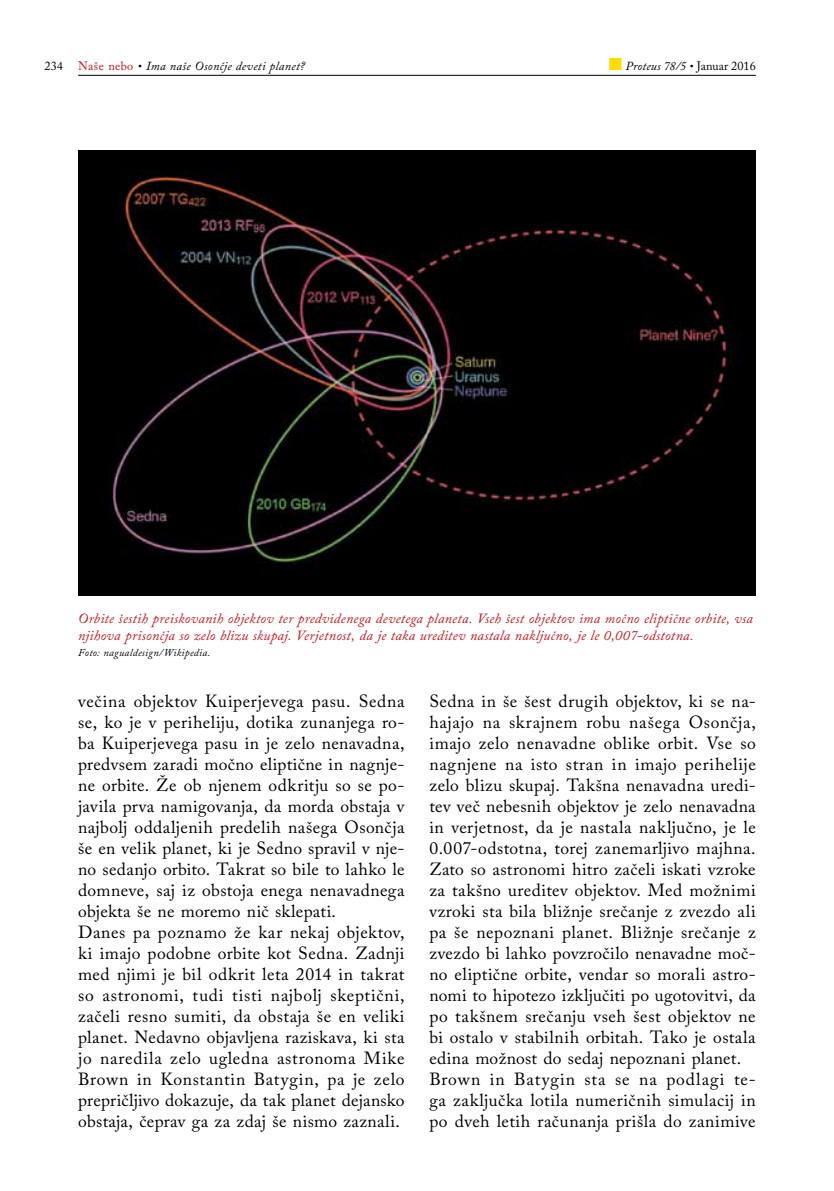
<style>
.page{position:relative;width:834px;height:1191px;background:#fff}
.page>*{position:absolute;margin:0;border:0;box-sizing:border-box;transform-origin:0 0}
.t1{font:17.5px/21px "Adobe Caslon Pro";letter-spacing:.025em;color:#000}
.t2{font:italic 14px/17.8px "Adobe Caslon Pro";letter-spacing:.02em;color:#c2151c}
.t3{font:italic 12.25px "Adobe Caslon Pro";letter-spacing:.025em;color:#000}
.t4{font:italic 10.5px "Adobe Caslon Pro";letter-spacing:.03em;color:#000}
.s1{font-style:normal}
.s2{font-style:normal;color:#c2151c}
.s3{color:#fd0}
</style>
<div class="page">
<hr style="left:78px;top:75px;width:677px;height:1px;background:#000">
<img style="left:78px;top:150px;width:677px;height:445px">
<p class="t3" style="left:45px;top:59px;width:262px"><span class="s1">234</span> <span class="s2">Naše nebo</span> • Ima naše Osončje deveti planet?</p>
<p class="t3" style="left:608px;top:59px;width:148px"><span class="s3">■</span> Proteus 78/5 • <span class="s1">Januar 2016</span></p>
<p class="t2" style="left:78px;top:609px;width:676px">Orbite šestih preiskovanih objektov ter predvidenega devetega planeta. Vseh šest objektov ima močno eliptične orbite, vsa njihova prisončja so zelo blizu skupaj. Verjetnost, da je taka ureditev nastala naključno, je le 0,007-odstotna.</p>
<p class="t4" style="left:78px;top:646px;width:134px">Foto: nagualdesign/Wikipedia.</p>
<p class="t1" style="left:78px;top:690px;width:328px">večina objektov Kuiperjevega pasu. Sedna se, ko je v periheliju, dotika zunanjega ro&shy;ba Kuiperjevega pasu in je zelo nenavadna, predvsem zaradi močno eliptične in nagnje&shy;ne orbite. Že ob njenem odkritju so se po&shy;javila prva namigovanja, da morda obstaja v najbolj oddaljenih predelih našega Osončja še en velik planet, ki je Sedno spravil v nje&shy;no sedanjo orbito. Takrat so bile to lahko le domneve, saj iz obstoja enega nenavadnega objekta še ne moremo nič sklepati.<br>Danes pa poznamo že kar nekaj objektov, ki imajo podobne orbite kot Sedna. Zadnji med njimi je bil odkrit leta 2014 in takrat so astronomi, tudi tisti najbolj skeptični, začeli resno sumiti, da obstaja še en veliki planet. Nedavno objavljena raziskava, ki sta jo naredila zelo ugledna astronoma Mike Brown in Konstantin Batygin, pa je zelo prepričljivo dokazuje, da tak planet dejansko obstaja, čeprav ga za zdaj še nismo zaznali.</p>
<p class="t1" style="left:429px;top:690px;width:328px">Sedna in še šest drugih objektov, ki se na&shy;hajajo na skrajnem robu našega Osončja, imajo zelo nenavadne oblike orbit. Vse so nagnjene na isto stran in imajo perihelije zelo blizu skupaj. Takšna nenavadna uredi&shy;tev več nebesnih objektov je zelo nenavadna in verjetnost, da je nastala naključno, je le 0.007-odstotna, torej zanemarljivo majhna.<br>Zato so astronomi hitro začeli iskati vzroke za takšno ureditev objektov. Med možnimi vzroki sta bila bližnje srečanje z zvezdo ali pa še nepoznani planet. Bližnje srečanje z zvezdo bi lahko povzročilo nenavadne moč&shy;no eliptične orbite, vendar so morali astro&shy;nomi to hipotezo izključiti po ugotovitvi, da po takšnem srečanju vseh šest objektov ne bi ostalo v stabilnih orbitah. Tako je ostala edina možnost do sedaj nepoznani planet.<br>Brown in Batygin sta se na podlagi te&shy;ga zaključka lotila numeričnih simulacij in po dveh letih računanja prišla do zanimive</p>
</div>
